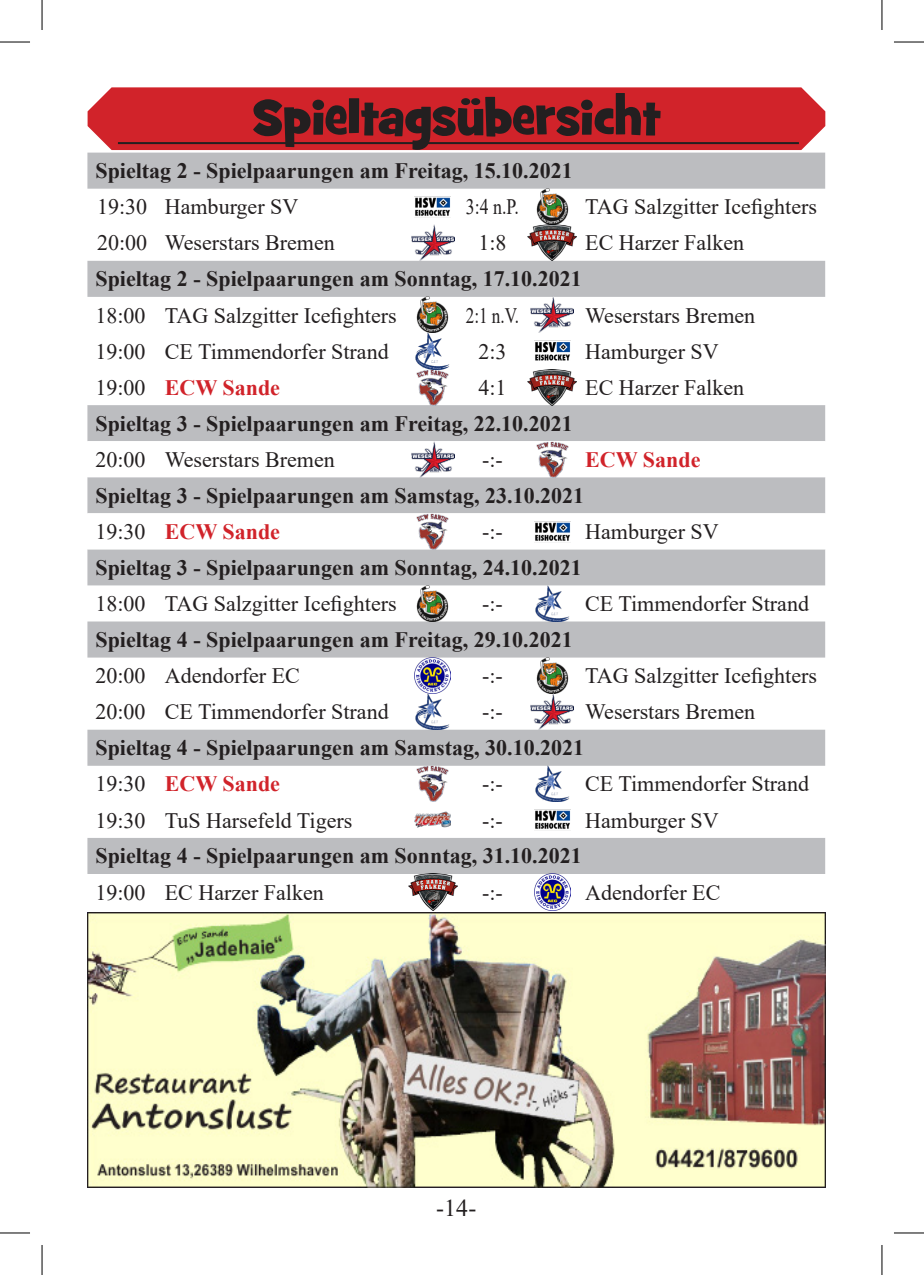
<style>
.page{position:relative;width:924px;height:1275px;background:#fff}
.page>*{position:absolute;margin:0;border:0;box-sizing:border-box;transform-origin:0 0}
.t1{font:50px "Grilled Cheese BTN";color:#231f20}
.t2{font:24px "Times New Roman";color:#231f20}
.t3{font:22px "Times New Roman";color:#231f20}
.t4{font:700 22px/36px "Times New Roman";color:#231f20}
.t5{font:700 22px "Times New Roman";color:#d1232a}
.t6{font:22px "Times New Roman";color:#231f20;scale:.81 1}
.t7{font:22px "Times New Roman";color:#231f20;scale:.78 1}
.s1{font-weight:400;color:#231f20}
.s2{font-weight:400}
.s3{color:#d1232a}
</style>
<div class="page">
<img style="left:87px;top:912px;width:737px;height:275px">
<svg style="left:87px;top:153px;width:737px;height:721px"></svg>
<svg style="left:87px;top:369px;width:737px;height:180px"></svg>
<img style="left:414px;top:189px;width:37px;height:36px">
<img style="left:534px;top:189px;width:36px;height:36px">
<img style="left:411px;top:225px;width:43px;height:36px">
<img style="left:527px;top:225px;width:49px;height:36px">
<img style="left:414px;top:297px;width:37px;height:108px">
<img style="left:530px;top:297px;width:43px;height:36px">
<img style="left:534px;top:333px;width:36px;height:36px">
<img style="left:527px;top:369px;width:49px;height:36px">
<img style="left:411px;top:441px;width:43px;height:36px">
<img style="left:534px;top:441px;width:36px;height:36px">
<img style="left:414px;top:513px;width:37px;height:36px">
<img style="left:534px;top:513px;width:36px;height:36px">
<img style="left:414px;top:585px;width:37px;height:36px">
<img style="left:534px;top:585px;width:36px;height:36px">
<img style="left:414px;top:657px;width:37px;height:72px">
<img style="left:534px;top:657px;width:36px;height:36px">
<img style="left:530px;top:693px;width:43px;height:36px">
<img style="left:414px;top:766px;width:37px;height:72px">
<img style="left:534px;top:766px;width:36px;height:72px">
<img style="left:408px;top:874px;width:49px;height:36px">
<img style="left:534px;top:874px;width:36px;height:36px">
<div style="left:87px;top:87px;width:738px;height:63px;background:#d1232a"></div>
<hr style="left:118px;top:142px;width:680px;height:2px;background:#231f20">
<hr style="left:0;top:42px;width:30px;height:1px;background:#000">
<hr style="left:893px;top:42px;width:30px;height:1px;background:#000">
<hr style="left:0;top:1232px;width:30px;height:1px;background:#000">
<hr style="left:893px;top:1232px;width:30px;height:1px;background:#000">
<hr style="left:42px;top:0;width:1px;height:30px;background:#000">
<hr style="left:42px;top:1245px;width:1px;height:30px;background:#000">
<hr style="left:881px;top:0;width:1px;height:30px;background:#000">
<hr style="left:881px;top:1245px;width:1px;height:30px;background:#000">
<h1 class="t1" style="left:252px;top:85px;width:410px">Spieltagsübersicht</h1>
<p class="t4" style="left:95px;top:152px;width:478px">Spieltag 2 - Spielpaarungen am Freitag, 15.10.2021</p>
<p class="t3" style="left:97px;top:191px;width:203px">19:30 Hamburger SV</p>
<p class="t6" style="left:465px;top:191px;width:67px">3:4 n.P.</p>
<p class="t3" style="left:585px;top:191px;width:233px">TAG Salzgitter Icefighters</p>
<p class="t3" style="left:97px;top:227px;width:239px">20:00 Weserstars Bremen</p>
<p class="t3" style="left:478px;top:227px;width:30px">1:8</p>
<p class="t3" style="left:585px;top:227px;width:160px">EC Harzer Falken</p>
<p class="t4" style="left:95px;top:260px;width:487px">Spieltag 2 - Spielpaarungen am Sonntag, 17.10.2021</p>
<p class="t3" style="left:95px;top:300px;width:302px">18:00 TAG Salzgitter Icefighters</p>
<p class="t7" style="left:465px;top:300px;width:70px">2:1 n.V.</p>
<p class="t3" style="left:585px;top:300px;width:171px">Weserstars Bremen</p>
<p class="t3" style="left:95px;top:336px;width:294px">19:00 CE Timmendorfer Strand</p>
<p class="t3" style="left:478px;top:336px;width:30px">2:3</p>
<p class="t3" style="left:585px;top:336px;width:135px">Hamburger SV</p>
<p class="t5" style="left:95px;top:371px;width:186px"><span class="s1">19:00</span> ECW Sande</p>
<p class="t3" style="left:478px;top:372px;width:30px">4:1</p>
<p class="t3" style="left:585px;top:372px;width:160px">EC Harzer Falken</p>
<p class="t4" style="left:95px;top:404px;width:478px">Spieltag 3 - Spielpaarungen am Freitag, 22.10.2021</p>
<p class="t3" style="left:95px;top:444px;width:241px">20:00 Weserstars Bremen</p>
<p class="t3" style="left:482px;top:444px;width:22px">-:-</p>
<p class="t5" style="left:585px;top:443px;width:117px">ECW Sande</p>
<p class="t4" style="left:95px;top:477px;width:490px">Spieltag 3 - Spielpaarungen am Samstag, 23.10.2021<br><span class="s2">19:30</span> <span class="s3">ECW Sande</span></p>
<p class="t3" style="left:482px;top:516px;width:22px">-:-</p>
<p class="t3" style="left:585px;top:516px;width:135px">Hamburger SV</p>
<p class="t4" style="left:95px;top:549px;width:487px">Spieltag 3 - Spielpaarungen am Sonntag, 24.10.2021</p>
<p class="t3" style="left:95px;top:588px;width:302px">18:00 TAG Salzgitter Icefighters</p>
<p class="t3" style="left:482px;top:588px;width:22px">-:-</p>
<p class="t3" style="left:585px;top:588px;width:225px">CE Timmendorfer Strand</p>
<p class="t4" style="left:95px;top:621px;width:478px">Spieltag 4 - Spielpaarungen am Freitag, 29.10.2021</p>
<p class="t3" style="left:95px;top:660px;width:206px">20:00 Adendorfer EC</p>
<p class="t3" style="left:482px;top:660px;width:22px">-:-</p>
<p class="t3" style="left:585px;top:660px;width:233px">TAG Salzgitter Icefighters</p>
<p class="t3" style="left:95px;top:696px;width:294px">20:00 CE Timmendorfer Strand</p>
<p class="t3" style="left:482px;top:696px;width:22px">-:-</p>
<p class="t3" style="left:585px;top:696px;width:171px">Weserstars Bremen</p>
<p class="t4" style="left:95px;top:729px;width:490px">Spieltag 4 - Spielpaarungen am Samstag, 30.10.2021<br><span class="s2">19:30</span> <span class="s3">ECW Sande</span></p>
<p class="t3" style="left:482px;top:768px;width:22px">-:-</p>
<p class="t3" style="left:585px;top:768px;width:225px">CE Timmendorfer Strand</p>
<p class="t3" style="left:95px;top:804px;width:258px">19:30 TuS Harsefeld Tigers</p>
<p class="t3" style="left:482px;top:804px;width:22px">-:-</p>
<p class="t3" style="left:585px;top:804px;width:135px">Hamburger SV</p>
<p class="t4" style="left:95px;top:837px;width:487px">Spieltag 4 - Spielpaarungen am Sonntag, 31.10.2021</p>
<p class="t3" style="left:95px;top:876px;width:230px">19:00 EC Harzer Falken</p>
<p class="t3" style="left:482px;top:876px;width:22px">-:-</p>
<p class="t3" style="left:585px;top:876px;width:137px">Adendorfer EC</p>
<p class="t2" style="left:436px;top:1190px;width:41px">-14-</p>
</div>
